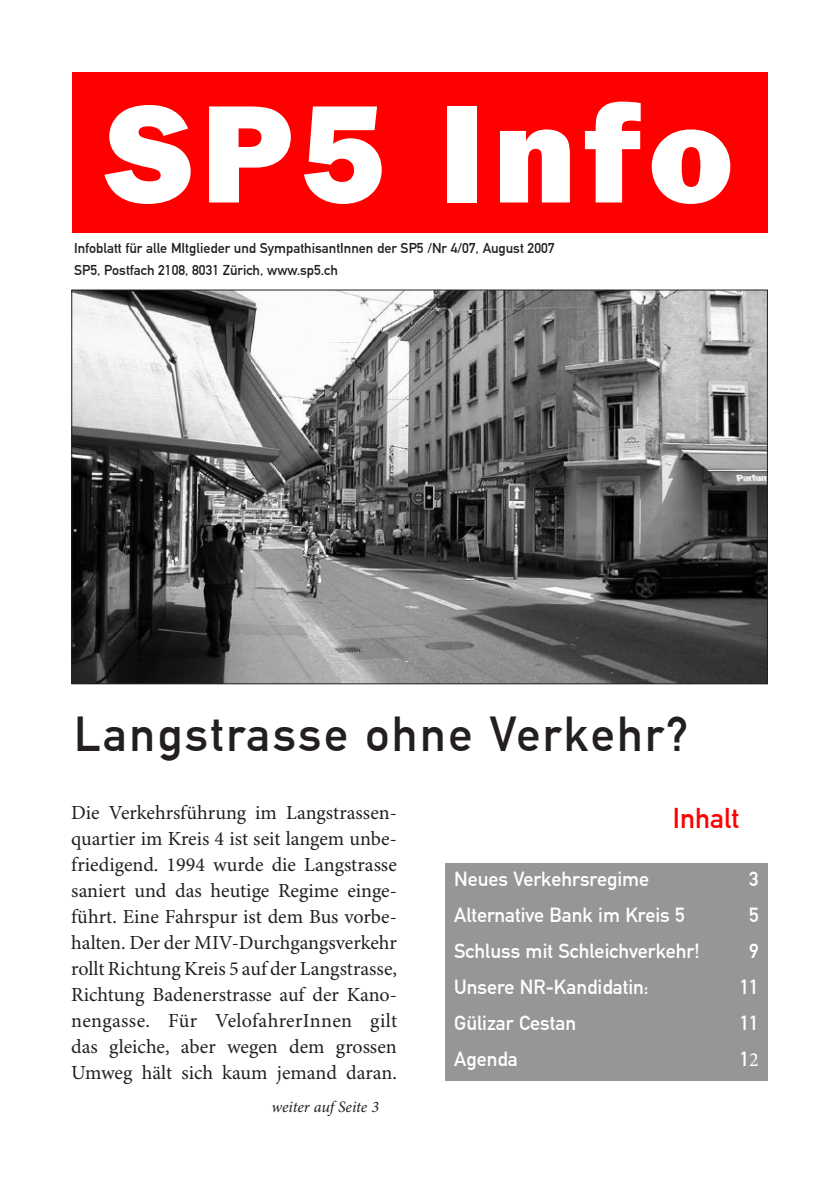
<style>
.page{position:relative;width:840px;height:1191px;background:#fff}
.page>*{position:absolute;margin:0;border:0;box-sizing:border-box;transform-origin:0 0}
.t1{font:800 144px "Franklin Gothic";letter-spacing:.05em;color:#fff}
.t2{font:48px "DIN Mittelschrift LT";letter-spacing:.05em;color:#241f1f}
.t3{font:28px "DIN Mittelschrift LT Alternate";color:#f00}
.t4{font:20px/26px "Minion Pro";color:#241f1f;text-align:justify}
.t5{font:20px "DIN Mittelschrift LT";color:#fff}
.t6{font:italic 16px "Minion Pro";letter-spacing:-.01em;color:#241f1f}
.t7{font:14px/22px "DIN Mittelschrift LT";color:#241f1f}
.s1{font-family:"Minion Pro"}
</style>
<div class="page">
<img style="left:73px;top:291px;width:692px;height:391px">
<div style="left:445px;top:863px;width:322px;height:217px;background:#969698"></div>
<div style="left:72px;top:72px;width:695px;height:160px;background:#f00"></div>
<h1 class="t1" style="left:106px;top:61px;width:629px">SP5 Info</h1>
<p class="t7" style="left:74px;top:237px;width:481px">Infoblatt für alle MItglieder und SympathisantInnen der SP5 /Nr 4/07, August 2007<br>SP5, Postfach 2108, 8031 Zürich, www.sp5.ch</p>
<h2 class="t2" style="left:74px;top:705px;width:615px">Langstrasse ohne Verkehr?</h2>
<p class="t4" style="left:71px;top:800px;width:327px">Die Verkehrsführung im Langstrassen&shy;quartier im Kreis 4 ist seit langem unbe&shy;friedigend. 1994 wurde die Langstrasse saniert und das heutige Regime einge&shy;führt. Eine Fahrspur ist dem Bus vorbe&shy;halten. Der der MIV-Durchgangsverkehr rollt Richtung Kreis 5 auf der Langstrasse, Richtung Badenerstrasse auf der Kano&shy;nengasse. Für VelofahrerInnen gilt das gleiche, aber wegen dem grossen Umweg hält sich kaum jemand daran.</p>
<h3 class="t3" style="left:672px;top:802px;width:68px">Inhalt</h3>
<p class="t5" style="left:454px;top:867px;width:196px">Neues Verkehrsregime</p>
<p class="t5" style="left:748px;top:867px;width:11px">3</p>
<p class="t5" style="left:454px;top:903px;width:232px">Alternative Bank im Kreis 5</p>
<p class="t5" style="left:748px;top:903px;width:11px">5</p>
<p class="t5" style="left:454px;top:939px;width:247px">Schluss mit Schleichverkehr!</p>
<p class="t5" style="left:748px;top:939px;width:11px">9</p>
<p class="t5" style="left:454px;top:975px;width:196px">Unsere NR-Kandidatin:</p>
<p class="t5" style="left:739px;top:975px;width:21px">11</p>
<p class="t5" style="left:454px;top:1011px;width:123px">Gülizar Cestan</p>
<p class="t5" style="left:739px;top:1011px;width:21px">11</p>
<p class="t5" style="left:454px;top:1047px;width:65px">Agenda</p>
<p class="t5" style="left:739px;top:1047px;width:21px">1<span class="s1">2</span></p>
<p class="t6" style="left:271px;top:1097px;width:109px">weiter auf Seite 3</p>
</div>
